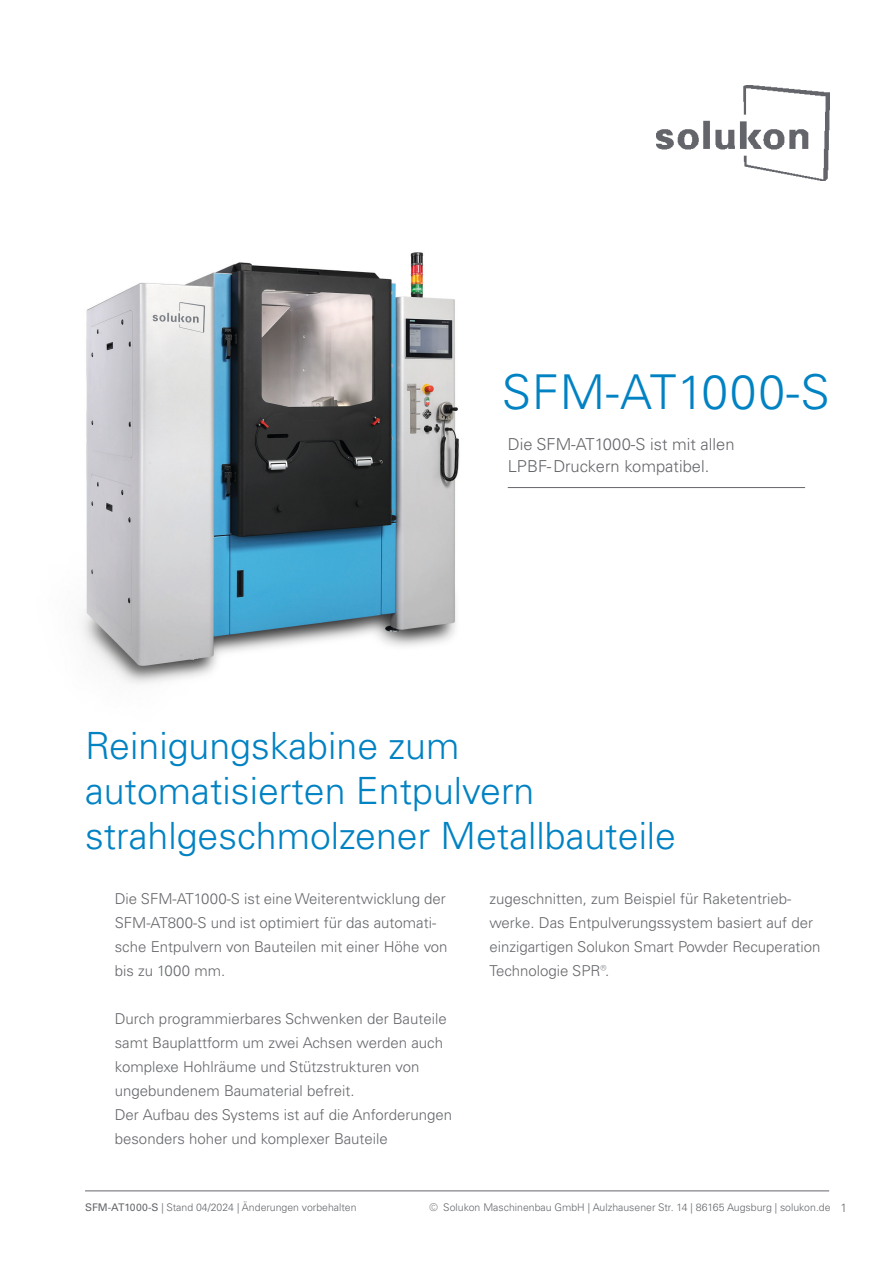
<style>
.page{position:relative;width:893px;height:1263px;background:#fff}
.page>*{position:absolute;margin:0;border:0;box-sizing:border-box;transform-origin:0 0}
.t1{font:300 48px "Univers LT Pro 45";letter-spacing:.02em;color:#0082c3}
.t2{font:300 37.5px/45px "Univers LT Pro 45";color:#0082c3}
.t3{font:300 16.5px/22.5px "Univers LT Pro 45";color:#65676b}
.t4{font:300 15px/24px "Univers LT Pro 45";color:#65676b}
.t5{font:300 10.5px "Univers LT Pro 45";color:#65676b}
.s1{font-family:"Univers LT Pro 55 Roman";font-weight:400}
.s2{font-size:12px}
</style>
<div class="page">
<img style="left:656px;top:85px;width:173px;height:96px">
<hr style="left:85px;top:1190px;width:744px;height:1px;background:#65676b">
<img style="left:81px;top:252px;width:427px;height:432px">
<hr style="left:508px;top:487px;width:297px;height:1px;background:#65676b">
<h1 class="t1" style="left:502px;top:360px;width:330px">SFM-AT1000-S</h1>
<p class="t3" style="left:508px;top:432px;width:228px">Die SFM-AT1000-S ist mit allen<br>LPBF-Druckern kompatibel.</p>
<h2 class="t2" style="left:85px;top:722px;width:593px">Reinigungskabine zum automatisierten Entpulvern strahlgeschmolzener Metallbauteile</h2>
<p class="t4" style="left:115px;top:886px;width:334px">Die SFM-AT1000-S ist eine Weiterentwicklung der SFM-AT800-S und ist optimiert für das automati&shy;sche Entpulvern von Bauteilen mit einer Höhe von bis zu 1000 mm.</p>
<p class="t4" style="left:115px;top:1006px;width:339px">Durch programmierbares Schwenken der Bauteile samt Bauplattform um zwei Achsen werden auch komplexe Hohlräume und Stützstrukturen von ungebundenem Baumaterial befreit.<br>Der Aufbau des Systems ist auf die Anforderungen besonders hoher und komplexer Bauteile</p>
<p class="t4" style="left:489px;top:886px;width:333px">zugeschnitten, zum Beispiel für Raketentrieb&shy;werke. Das Entpulverungssystem basiert auf der einzigartigen Solukon Smart Powder Recuperation Technologie SPR®.</p>
<p class="t5" style="left:85px;top:1200px;width:273px"><span class="s1">SFM-AT1000-S</span> | Stand 04/2024 | Änderungen vorbehalten</p>
<p class="t5" style="left:429px;top:1200px;width:419px">© Solukon Maschinenbau GmbH | Aulzhausener Str. 14 | 86165 Augsburg | solukon.de <span class="s2">1</span></p>
</div>
